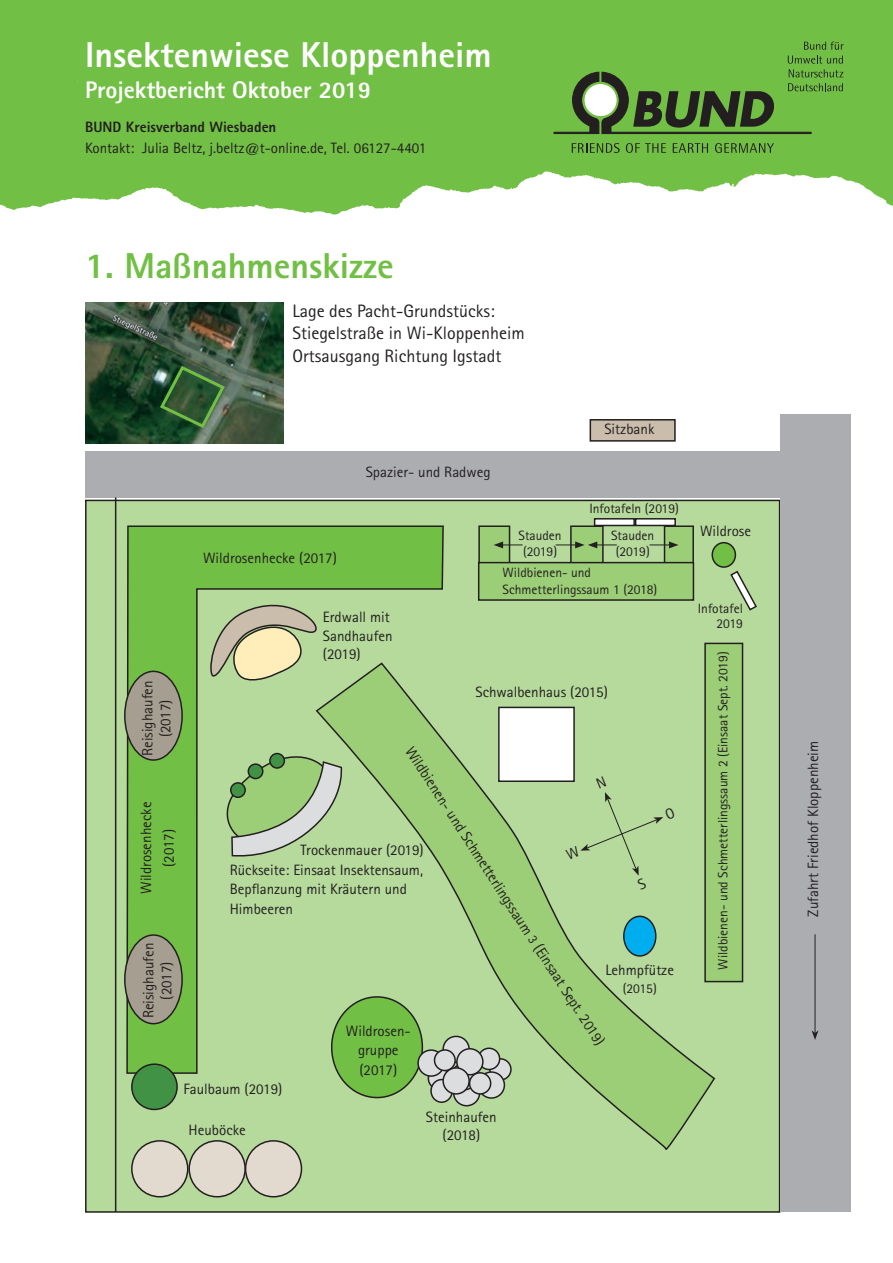
<style>
.page{position:relative;width:893px;height:1263px;background:#fff}
.page>*{position:absolute;margin:0;border:0;box-sizing:border-box;transform-origin:0 0}
.t1{font:800 36px "Agfa Rotis Sans Serif";color:#fff}
.t2{font:800 36px "Agfa Rotis Sans Serif";color:#71bf44}
.t3{font:800 24px "Agfa Rotis Sans Serif";color:#fff}
.t4{font:18px/22.5px "Agfa Rotis Sans Serif";color:#231f20}
.t5{font:15px/19.5px "Agfa Rotis Sans Serif";color:#231f20;text-align:center}
.t6{font:800 15px "Agfa Rotis Sans Serif";color:#231f20}
.t7{font:13.5px/16.5px "Agfa Rotis Sans Serif";color:#231f20;text-align:center}
.s1{font-size:13.5px}
</style>
<div class="page">
<img style="left:0;top:16px;width:512px;height:199px">
<img style="left:512px;top:16px;width:381px;height:190px">
<div style="left:0;top:0;width:893px;height:16px;background:#71bf44"></div>
<div style="left:537px;top:67px;width:283px;height:98px;background:#71bf44"></div>
<svg style="left:572px;top:143px;width:48px;height:10px"></svg>
<svg style="left:626px;top:143px;width:40px;height:10px"></svg>
<svg style="left:673px;top:143px;width:35px;height:10px"></svg>
<svg style="left:715px;top:143px;width:59px;height:10px"></svg>
<div style="left:738px;top:52px;width:47px;height:27px;background:#71bf44"></div>
<div style="left:777px;top:33px;width:77px;height:66px;background:#71bf44"></div>
<svg style="left:804px;top:42px;width:39px;height:8px"></svg>
<svg style="left:553px;top:56px;width:293px;height:78px"></svg>
<div style="left:86px;top:500px;width:694px;height:712px;background:#b6da9b"></div>
<div style="left:85px;top:451px;width:765px;height:46px;background:#acadb1"></div>
<div style="left:780px;top:415px;width:70px;height:797px;background:#acadb1"></div>
<img style="left:85px;top:303px;width:199px;height:140px">
<svg style="left:158px;top:364px;width:69px;height:66px;background:#3d643e"></svg>
<div style="left:590px;top:420px;width:85px;height:21px;background:#cabdac"></div>
<div style="left:590px;top:419px;width:86px;height:23px;border:2px solid #231f20"></div>
<svg style="left:126px;top:525px;width:318px;height:549px"></svg>
<div style="left:132px;top:1064px;width:45px;height:45px;background:#429246;border-radius:50%"></div>
<div style="left:131px;top:1063px;width:47px;height:47px;border:2px solid #231f20;border-radius:50%"></div>
<div style="left:125px;top:671px;width:57px;height:89px;background:#a69e90;border-radius:50%"></div>
<div style="left:124px;top:671px;width:59px;height:90px;border:2px solid #231f20;border-radius:50%"></div>
<div style="left:125px;top:935px;width:57px;height:89px;background:#a69e90;border-radius:50%"></div>
<div style="left:124px;top:934px;width:59px;height:90px;border:2px solid #231f20;border-radius:50%"></div>
<div style="left:712px;top:543px;width:23px;height:24px;background:#71bf44;border-radius:50%"></div>
<div style="left:711px;top:542px;width:25px;height:26px;border:2px solid #231f20;border-radius:50%"></div>
<div style="left:132px;top:1141px;width:56px;height:56px;background:#e2dacf;border-radius:50%"></div>
<div style="left:131px;top:1140px;width:57px;height:57px;border:2px solid #231f20;border-radius:50%"></div>
<div style="left:189px;top:1141px;width:56px;height:56px;background:#e2dacf;border-radius:50%"></div>
<div style="left:188px;top:1140px;width:58px;height:57px;border:2px solid #231f20;border-radius:50%"></div>
<div style="left:246px;top:1141px;width:55px;height:56px;background:#e2dacf;border-radius:50%"></div>
<div style="left:245px;top:1140px;width:57px;height:57px;border:2px solid #231f20;border-radius:50%"></div>
<svg style="left:207px;top:590px;width:113px;height:94px"></svg>
<hr style="left:115px;top:497px;width:1px;height:715px;background:#231f20">
<div style="left:705px;top:643px;width:37px;height:338px;background:#9cce77"></div>
<div style="left:704px;top:643px;width:39px;height:339px;border:2px solid #231f20"></div>
<div style="left:479px;top:526px;width:30px;height:38px;background:#9cce77"></div>
<div style="left:478px;top:525px;width:32px;height:39px;border:2px solid #231f20"></div>
<div style="left:664px;top:526px;width:29px;height:38px;background:#9cce77"></div>
<div style="left:664px;top:525px;width:30px;height:39px;border:2px solid #231f20"></div>
<div style="left:571px;top:526px;width:32px;height:38px;background:#9cce77"></div>
<div style="left:570px;top:525px;width:34px;height:39px;border:2px solid #231f20"></div>
<div style="left:479px;top:563px;width:214px;height:37px;background:#9cce77"></div>
<div style="left:478px;top:562px;width:216px;height:39px;border:2px solid #231f20"></div>
<svg style="left:213px;top:745px;width:102px;height:114px"></svg>
<div style="left:231px;top:783px;width:14px;height:14px;background:#429246;border-radius:50%"></div>
<div style="left:230px;top:782px;width:16px;height:16px;border:2px solid #231f20;border-radius:50%"></div>
<div style="left:248px;top:764px;width:15px;height:14px;background:#429246;border-radius:50%"></div>
<div style="left:248px;top:763px;width:15px;height:16px;border:2px solid #231f20;border-radius:50%"></div>
<div style="left:270px;top:753px;width:14px;height:15px;background:#429246;border-radius:50%"></div>
<div style="left:269px;top:753px;width:16px;height:16px;border:2px solid #231f20;border-radius:50%"></div>
<svg style="left:315px;top:663px;width:401px;height:487px"></svg>
<div style="left:595px;top:519px;width:39px;height:6px;background:#fff"></div>
<div style="left:594px;top:518px;width:41px;height:8px;border:2px solid #231f20"></div>
<div style="left:636px;top:519px;width:39px;height:6px;background:#fff"></div>
<div style="left:635px;top:518px;width:41px;height:8px;border:2px solid #231f20"></div>
<svg style="left:730px;top:570px;width:27px;height:41px"></svg>
<hr style="left:815px;top:934px;width:1px;height:99px;background:#231f20">
<svg style="left:812px;top:1030px;width:6px;height:10px"></svg>
<svg style="left:494px;top:541px;width:29px;height:7px"></svg>
<svg style="left:649px;top:541px;width:29px;height:7px"></svg>
<svg style="left:556px;top:541px;width:61px;height:7px"></svg>
<svg style="left:565px;top:776px;width:110px;height:113px"></svg>
<h1 class="t1" style="left:85px;top:32px;width:408px">Insektenwiese Kloppenheim</h1>
<h2 class="t3" style="left:85px;top:75px;width:288px">Projektbericht Oktober 2019</h2>
<p class="t6" style="left:85px;top:117px;width:193px">BUND Kreisverband Wiesbaden</p>
<p class="t5" style="left:85px;top:138px;width:343px">Kontakt: Julia Beltz, j.beltz@t-online.de, Tel. 06127-4401</p>
<h1 class="t2" style="left:85px;top:243px;width:310px">1. Maßnahmenskizze</h1>
<p class="t4" style="left:292px;top:299px;width:234px">Lage des Pacht-Grundstücks:<br>Stiegelstraße in Wi-Kloppenheim<br>Ortsausgang Richtung Igstadt</p>
<p class="t5" style="left:366px;top:462px;width:126px">Spazier- und Radweg</p>
<p class="t5" style="left:604px;top:419px;width:51px">Sitzbank</p>
<p class="t7" style="left:589px;top:500px;width:91px">Infotafeln (2019)</p>
<p class="t5" style="left:138px;top:756px;width:77px;line-height:18px;rotate:-90deg">Reisighaufen (2017)</p>
<p class="t5" style="left:135px;top:894px;width:94px;line-height:22.5px;rotate:-90deg">Wildrosenhecke (2017)</p>
<p class="t5" style="left:139px;top:1018px;width:77px;line-height:18px;rotate:-90deg">Reisighaufen (2017)</p>
<p class="t5" style="left:203px;top:548px;width:135px">Wildrosenhecke (2017)</p>
<p class="t7" style="left:518px;top:527px;width:45px">Stauden (2019)</p>
<p class="t7" style="left:611px;top:527px;width:45px">Stauden (2019)</p>
<p class="t5" style="left:700px;top:521px;width:53px">Wildrose</p>
<p class="t7" style="left:503px;top:564px;width:156px;text-align:left">Wildbienen- und<br>Schmetterlingssaum 1 (2018)</p>
<p class="t5" style="left:323px;top:608px;width:71px;line-height:18px;text-align:left">Erdwall mit<br>Sandhaufen (2019)</p>
<p class="t5" style="left:475px;top:682px;width:134px">Schwalbenhaus (2015)</p>
<p class="t5" style="left:417px;top:742px;width:354px;rotate:57deg">Wildbienen- und Schmetterlingssaum <span class="s1">3</span> (Einsaat Sept. 2019)</p>
<p class="t5" style="left:230px;top:840px;width:196px;text-align:left;text-indent:71px">Trockenmauer (2019)<br>Rückseite: Einsaat Insektensaum,<br>Bepflanzung mit Kräutern und<br>Himbeeren</p>
<p class="t5" style="left:605px;top:960px;width:70px">Lehmpfütze</p>
<p class="t7" style="left:623px;top:980px;width:36px">(2015)</p>
<p class="t5" style="left:346px;top:1021px;width:66px">Wildrosen&shy;gruppe (2017)</p>
<p class="t5" style="left:183px;top:1079px;width:100px">Faulbaum (2019)</p>
<p class="t5" style="left:426px;top:1106px;width:72px">Steinhaufen</p>
<p class="t5" style="left:189px;top:1120px;width:59px">Heuböcke</p>
<p class="t5" style="left:442px;top:1124px;width:39px">(2018)</p>
<p class="t7" style="left:698px;top:601px;width:47px;line-height:15px;text-align:right">Infotafel<br>2019</p>
<p class="t7" style="left:715px;top:969px;width:320px;rotate:-90deg">Wildbienen- und Schmetterlingssaum 2 (Einsaat Sept. 2019)</p>
<p class="t5" style="left:803px;top:917px;width:177px;rotate:-90deg">Zufahrt Friedhof Kloppenheim</p>
</div>
